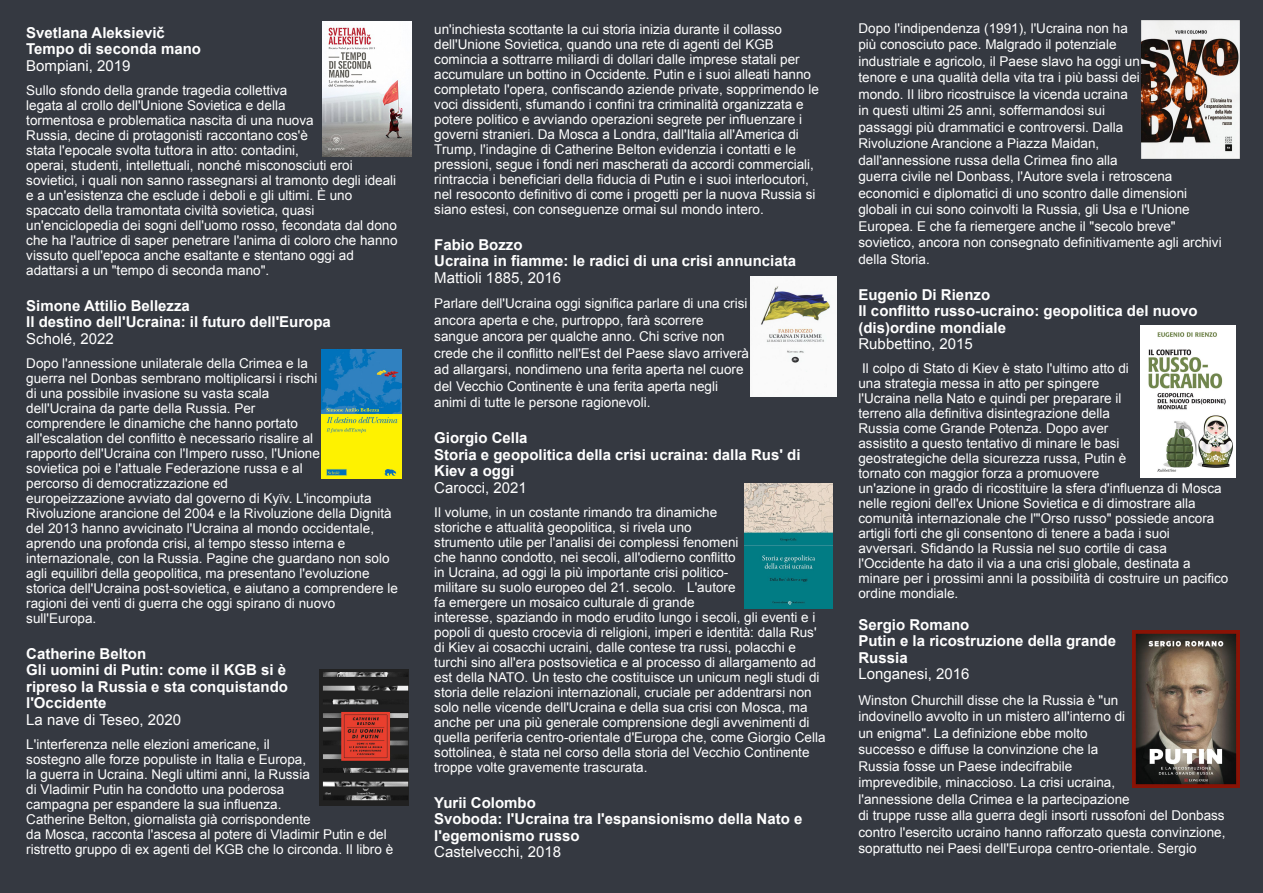
<style>
.page{position:relative;width:1263px;height:893px;background:#353941}
.page>*{position:absolute;margin:0;border:0;box-sizing:border-box;transform-origin:0 0}
.t1{font:700 15px/16.5px "Arial";color:#fff}
.t2{font:15px "Arial";color:#fff}
.t3{font:13.5px/15px "Arial";color:#fff}
</style>
<div class="page">
<img style="left:323px;top:21px;width:88px;height:135px">
<img style="left:319px;top:669px;width:90px;height:136px">
<img style="left:321px;top:349px;width:80px;height:129px">
<img style="left:750px;top:276px;width:87px;height:120px">
<img style="left:744px;top:484px;width:88px;height:124px">
<img style="left:1142px;top:21px;width:97px;height:137px">
<img style="left:1140px;top:326px;width:95px;height:152px">
<img style="left:1132px;top:630px;width:107px;height:158px">
<p class="t1" style="left:26px;top:24px;width:176px">Svetlana Aleksievič<br>Tempo di seconda mano</p>
<p class="t2" style="left:26px;top:57px;width:106px">Bompiani, 2019</p>
<p class="t3" style="left:26px;top:82px;width:373px">Sullo sfondo della grande tragedia collettiva<br>legata al crollo dell'Unione Sovietica e della<br>tormentosa e problematica nascita di una nuova<br>Russia, decine di protagonisti raccontano cos'è<br>stata l'epocale svolta tuttora in atto: contadini,<br>operai, studenti, intellettuali, nonché misconosciuti eroi sovietici, i quali non sanno rassegnarsi al tramonto degli ideali e a un'esistenza che esclude i deboli e gli ultimi. È uno spaccato della tramontata civiltà sovietica, quasi un'enciclopedia dei sogni dell'uomo rosso, fecondata dal dono che ha l'autrice di saper penetrare l'anima di coloro che hanno vissuto quell'epoca anche esaltante e stentano oggi ad adattarsi a un "tempo di seconda mano".</p>
<p class="t1" style="left:26px;top:297px;width:306px">Simone Attilio Bellezza<br>Il destino dell'Ucraina: il futuro dell'Europa</p>
<p class="t2" style="left:26px;top:330px;width:89px">Scholé, 2022</p>
<p class="t3" style="left:26px;top:355px;width:373px">Dopo l'annessione unilaterale della Crimea e la<br>guerra nel Donbas sembrano moltiplicarsi i rischi<br>di una possibile invasione su vasta scala<br>dell'Ucraina da parte della Russia. Per<br>comprendere le dinamiche che hanno portato<br>all'escalation del conflitto è necessario risalire al<br>rapporto dell'Ucraina con l'Impero russo, l'Unione<br>sovietica poi e l'attuale Federazione russa e al<br>percorso di democratizzazione ed<br>europeizzazione avviato dal governo di Kyïv. L'incompiuta Rivoluzione arancione del 2004 e la Rivoluzione della Dignità del 2013 hanno avvicinato l'Ucraina al mondo occidentale, aprendo una profonda crisi, al tempo stesso interna e internazionale, con la Russia. Pagine che guardano non solo agli equilibri della geopolitica, ma presentano l'evoluzione storica dell'Ucraina post-sovietica, e aiutano a comprendere le ragioni dei venti di guerra che oggi spirano di nuovo sull'Europa.</p>
<p class="t1" style="left:26px;top:645px;width:263px">Catherine Belton<br>Gli uomini di Putin: come il KGB si è ripreso la Russia e sta conquistando l'Occidente</p>
<p class="t2" style="left:26px;top:711px;width:156px">La nave di Teseo, 2020</p>
<p class="t3" style="left:26px;top:736px;width:368px">L'interferenza nelle elezioni americane, il<br>sostegno alle forze populiste in Italia e Europa,<br>la guerra in Ucraina. Negli ultimi anni, la Russia<br>di Vladimir Putin ha condotto una poderosa<br>campagna per espandere la sua influenza.<br>Catherine Belton, giornalista già corrispondente<br>da Mosca, racconta l'ascesa al potere di Vladimir Putin e del ristretto gruppo di ex agenti del KGB che lo circonda. Il libro è</p>
<p class="t3" style="left:434px;top:21px;width:386px">un'inchiesta scottante la cui storia inizia durante il collasso dell'Unione Sovietica, quando una rete di agenti del KGB comincia a sottrarre miliardi di dollari dalle imprese statali per accumulare un bottino in Occidente. Putin e i suoi alleati hanno completato l'opera, confiscando aziende private, sopprimendo le voci dissidenti, sfumando i confini tra criminalità organizzata e potere politico e avviando operazioni segrete per influenzare i governi stranieri. Da Mosca a Londra, dall'Italia all'America di Trump, l'indagine di Catherine Belton evidenzia i contatti e le pressioni, segue i fondi neri mascherati da accordi commerciali, rintraccia i beneficiari della fiducia di Putin e i suoi interlocutori, nel resoconto definitivo di come i progetti per la nuova Russia si siano estesi, con conseguenze ormai sul mondo intero.</p>
<p class="t1" style="left:434px;top:236px;width:363px">Fabio Bozzo<br>Ucraina in fiamme: le radici di una crisi annunciata</p>
<p class="t2" style="left:434px;top:269px;width:128px">Mattioli 1885, 2016</p>
<p class="t3" style="left:434px;top:295px;width:316px;line-height:16.5px">Parlare dell'Ucraina oggi significa parlare di una crisi ancora aperta e che, purtroppo, farà scorrere sangue ancora per qualche anno. Chi scrive non crede che il conflitto nell'Est del Paese slavo arriverà ad allargarsi, nondimeno una ferita aperta nel cuore del Vecchio Continente è una ferita aperta negli animi di tutte le persone ragionevoli.</p>
<p class="t1" style="left:434px;top:430px;width:368px">Giorgio Cella<br>Storia e geopolitica della crisi ucraina: dalla Rus' di<br>Kiev a oggi</p>
<p class="t2" style="left:434px;top:479px;width:94px">Carocci, 2021</p>
<p class="t3" style="left:434px;top:504px;width:393px">Il volume, in un costante rimando tra dinamiche<br>storiche e attualità geopolitica, si rivela uno<br>strumento utile per l'analisi dei complessi fenomeni<br>che hanno condotto, nei secoli, all'odierno conflitto<br>in Ucraina, ad oggi la più importante crisi politico-<br>militare su suolo europeo del 21. secolo. L'autore<br>fa emergere un mosaico culturale di grande<br>interesse, spaziando in modo erudito lungo i secoli, gli eventi e i popoli di questo crocevia di religioni, imperi e identità: dalla Rus' di Kiev ai cosacchi ucraini, dalle contese tra russi, polacchi e turchi sino all'era postsovietica e al processo di allargamento ad est della NATO. Un testo che costituisce un unicum negli studi di storia delle relazioni internazionali, cruciale per addentrarsi non solo nelle vicende dell'Ucraina e della sua crisi con Mosca, ma anche per una più generale comprensione degli avvenimenti di quella periferia centro-orientale d'Europa che, come Giorgio Cella sottolinea, è stata nel corso della storia del Vecchio Continente troppe volte gravemente trascurata.</p>
<p class="t1" style="left:434px;top:794px;width:370px">Yurii Colombo<br>Svoboda: l'Ucraina tra l'espansionismo della Nato e l'egemonismo russo</p>
<p class="t2" style="left:434px;top:844px;width:128px">Castelvecchi, 2018</p>
<p class="t3" style="left:858px;top:20px;width:365px;line-height:16.5px">Dopo l'indipendenza (1991), l'Ucraina non ha<br>più conosciuto pace. Malgrado il potenziale<br>industriale e agricolo, il Paese slavo ha oggi un<br>tenore e una qualità della vita tra i più bassi dei<br>mondo. Il libro ricostruisce la vicenda ucraina<br>in questi ultimi 25 anni, soffermandosi sui<br>passaggi più drammatici e controversi. Dalla<br>Rivoluzione Arancione a Piazza Maidan,<br>dall'annessione russa della Crimea fino alla<br>guerra civile nel Donbass, l'Autore svela i retroscena economici e diplomatici di uno scontro dalle dimensioni globali in cui sono coinvolti la Russia, gli Usa e l'Unione Europea. E che fa riemergere anche il "secolo breve" sovietico, ancora non consegnato definitivamente agli archivi della Storia.</p>
<p class="t1" style="left:858px;top:286px;width:341px">Eugenio Di Rienzo<br>Il conflitto russo-ucraino: geopolitica del nuovo (dis)ordine mondiale</p>
<p class="t2" style="left:858px;top:336px;width:116px">Rubbettino, 2015</p>
<p class="t3" style="left:858px;top:361px;width:371px">Il colpo di Stato di Kiev è stato l'ultimo atto di<br>una strategia messa in atto per spingere<br>l'Ucraina nella Nato e quindi per preparare il<br>terreno alla definitiva disintegrazione della<br>Russia come Grande Potenza. Dopo aver<br>assistito a questo tentativo di minare le basi<br>geostrategiche della sicurezza russa, Putin è<br>tornato con maggior forza a promuovere<br>un'azione in grado di ricostituire la sfera d'influenza di Mosca nelle regioni dell'ex Unione Sovietica e di dimostrare alla comunità internazionale che l'"Orso russo" possiede ancora artigli forti che gli consentono di tenere a bada i suoi avversari. Sfidando la Russia nel suo cortile di casa l'Occidente ha dato il via a una crisi globale, destinata a minare per i prossimi anni la possibilità di costruire un pacifico ordine mondiale.</p>
<p class="t1" style="left:858px;top:616px;width:259px">Sergio Romano<br>Putin e la ricostruzione della grande<br>Russia</p>
<p class="t2" style="left:858px;top:666px;width:112px">Longanesi, 2016</p>
<p class="t3" style="left:858px;top:692px;width:369px;line-height:16.5px">Winston Churchill disse che la Russia è "un<br>indovinello avvolto in un mistero all'interno di<br>un enigma". La definizione ebbe molto<br>successo e diffuse la convinzione che la<br>Russia fosse un Paese indecifrabile<br>imprevedibile, minaccioso. La crisi ucraina,<br>l'annessione della Crimea e la partecipazione<br>di truppe russe alla guerra degli insorti russofoni del Donbass contro l'esercito ucraino hanno rafforzato questa convinzione, soprattutto nei Paesi dell'Europa centro-orientale. Sergio</p>
</div>
